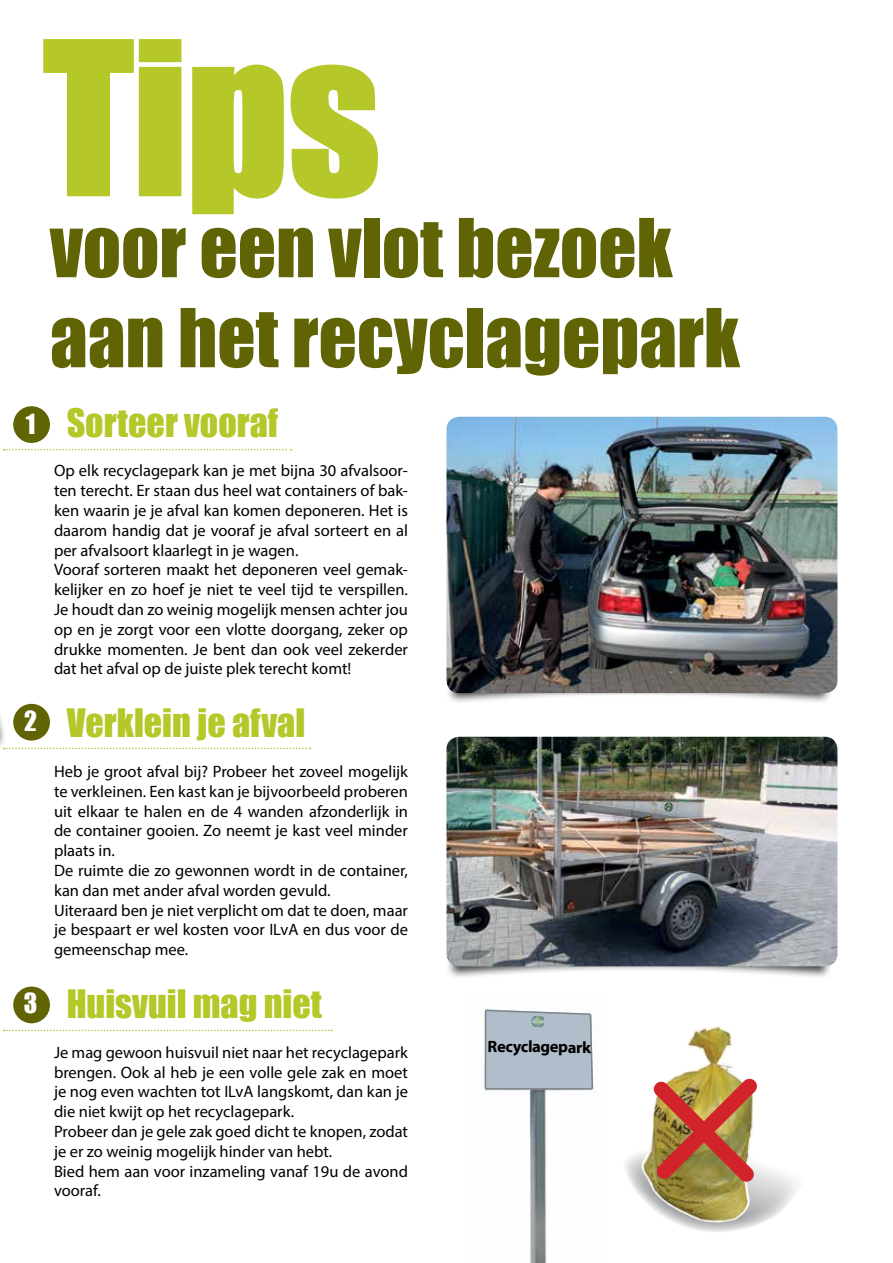
<style>
.page{position:relative;width:893px;height:1263px;background:#fff}
.page>*{position:absolute;margin:0;border:0;box-sizing:border-box;transform-origin:0 0}
.t1{font:195px "Impact";color:#b5c729}
.t2{font:75px/90px "Impact";color:#606404}
.t3{font:36px "Impact";color:#b5c729}
.t4{font:25.5px "Impact";color:#fff}
.t5{font:16.5px/19.8px "Myriad Pro";color:#000}
.t6{font:700 16.5px "Myriad Pro";color:#000}
</style>
<div class="page">
<div style="left:446px;top:913px;width:386px;height:66px;background:#000;opacity:.75"></div>
<div style="left:446px;top:638px;width:386px;height:66px;background:#000;opacity:.75"></div>
<img style="left:446px;top:737px;width:391px;height:229px">
<img style="left:446px;top:417px;width:391px;height:276px">
<div style="left:13px;top:406px;width:37px;height:37px;background:#606404;border-radius:50%"></div>
<div style="left:13px;top:986px;width:37px;height:37px;background:#606404;border-radius:50%"></div>
<div style="left:13px;top:704px;width:37px;height:36px;background:#606404;border-radius:50%"></div>
<svg style="left:4px;top:449px;width:288px;height:1px"></svg>
<svg style="left:4px;top:1030px;width:328px;height:1px"></svg>
<svg style="left:7px;top:748px;width:304px;height:1px"></svg>
<img style="left:688px;top:1025px;width:44px;height:40px">
<svg style="left:625px;top:1065px;width:172px;height:167px"></svg>
<svg style="left:43px;top:39px;width:139px;height:158px"></svg>
<svg style="left:192px;top:64px;width:186px;height:151px"></svg>
<svg style="left:484px;top:1009px;width:110px;height:254px"></svg>
<h1 class="t1" style="left:44px;top:-33px;width:338px">Tips</h1>
<h2 class="t2" style="left:50px;top:201px;width:691px">voor een vlot bezoek aan het recyclagepark</h2>
<h3 class="t4" style="left:26px;top:404px;width:11px">1</h3>
<h3 class="t4" style="left:24px;top:701px;width:14px">2</h3>
<h3 class="t4" style="left:24px;top:983px;width:15px">3</h3>
<h3 class="t3" style="left:67px;top:395px;width:213px">Sorteer vooraf</h3>
<p class="t5" style="left:54px;top:461px;width:356px">Op elk recyclagepark kan je met bijna 30 afvalsoor&shy;ten terecht. Er staan dus heel wat containers of bak&shy;ken waarin je je afval kan komen deponeren. Het is daarom handig dat je vooraf je afval sorteert en al per afvalsoort klaarlegt in je wagen.<br>Vooraf sorteren maakt het deponeren veel gemak&shy;kelijker en zo hoef je niet te veel tijd te verspillen.<br>Je houdt dan zo weinig mogelijk mensen achter jou op en je zorgt voor een vlotte doorgang, zeker op drukke momenten. Je bent dan ook veel zekerder dat het afval op de juiste plek terecht komt!</p>
<h3 class="t3" style="left:67px;top:695px;width:240px">Verklein je afval</h3>
<p class="t5" style="left:54px;top:761px;width:356px">Heb je groot afval bij? Probeer het zoveel mogelijk te verkleinen. Een kast kan je bijvoorbeeld proberen uit elkaar te halen en de 4 wanden afzonderlijk in de container gooien. Zo neemt je kast veel minder plaats in.<br>De ruimte die zo gewonnen wordt in de container, kan dan met ander afval worden gevuld.<br>Uiteraard ben je niet verplicht om dat te doen, maar je bespaart er wel kosten voor ILvA en dus voor de gemeenschap mee.</p>
<h3 class="t3" style="left:67px;top:976px;width:257px">Huisvuil mag niet</h3>
<p class="t5" style="left:54px;top:1042px;width:356px">Je mag gewoon huisvuil niet naar het recyclagepark brengen. Ook al heb je een volle gele zak en moet je nog even wachten tot ILvA langskomt, dan kan je die niet kwijt op het recyclagepark.<br>Probeer dan je gele zak goed dicht te knopen, zodat je er zo weinig mogelijk hinder van hebt.<br>Bied hem aan voor inzameling vanaf 19u de avond vooraf.</p>
<p class="t6" style="left:488px;top:1035px;width:105px;rotate:1deg">Recyclagepark</p>
</div>
